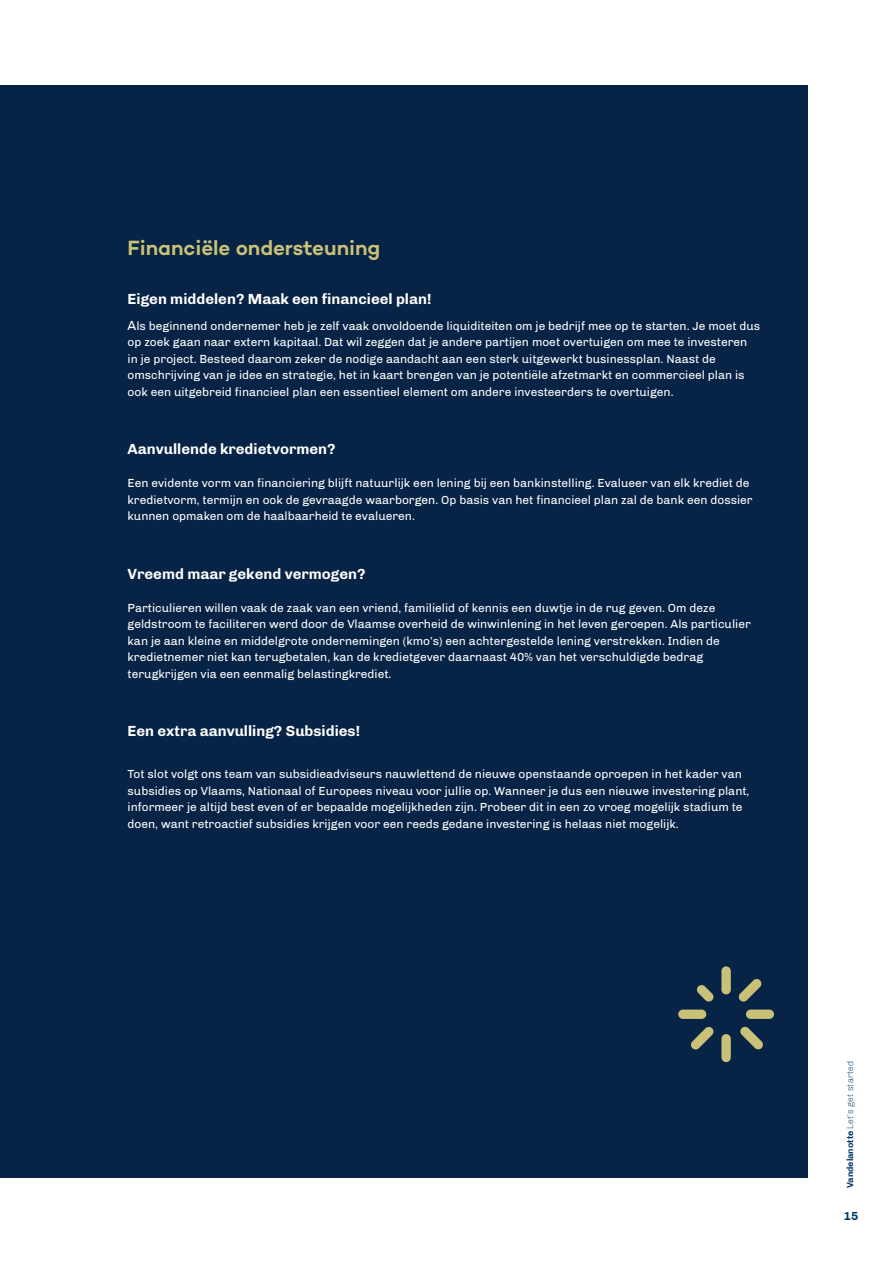
<style>
.page{position:relative;width:893px;height:1263px;background:#fff}
.page>*{position:absolute;margin:0;border:0;box-sizing:border-box;transform-origin:0 0}
.t1{font:600 21px "Campton";letter-spacing:-.005em;color:#c8c177}
.t2{font:700 15px "Chivo";color:#fff}
.t3{font:12px/16.5px "Chivo";color:#fff}
.t4{font:700 12px "Chivo";color:#01386d}
.t5{font:300 9px "Chivo";color:#01386d}
.s1{font-size:13.5px}
.s2{font-weight:700}
</style>
<div class="page">
<div style="left:0;top:86px;width:808px;height:1092px;background:#072345"></div>
<div style="left:0;top:85px;width:13px;height:1092px;background:#072345"></div>
<div style="left:721px;top:966px;width:10px;height:28px;background:#c8c177;border-radius:5px"></div>
<div style="left:721px;top:1034px;width:10px;height:28px;background:#c8c177;border-radius:5px"></div>
<div style="left:746px;top:1009px;width:28px;height:10px;background:#c8c177;border-radius:5px"></div>
<div style="left:678px;top:1009px;width:28px;height:10px;background:#c8c177;border-radius:5px"></div>
<svg style="left:697px;top:985px;width:17px;height:16px"></svg>
<svg style="left:740px;top:1026px;width:23px;height:23px"></svg>
<svg style="left:738px;top:979px;width:24px;height:22px"></svg>
<svg style="left:691px;top:1027px;width:23px;height:22px"></svg>
<p class="t1" style="left:128px;top:235px;width:254px">Financiële ondersteuning</p>
<p class="t2" style="left:128px;top:290px;width:305px">Eigen middelen? Maak een financieel plan!</p>
<p class="t3" style="left:128px;top:317px;width:634px"><span class="s1">A</span>ls beginnend ondernemer heb je zelf vaak onvoldoende liquiditeiten om je bedrijf mee op te starten. Je moet dus op zoek gaan naar extern kapitaal. Dat wil zeggen dat je andere partijen moet overtuigen om mee te investeren in je project. Besteed daarom zeker de nodige aandacht aan een sterk uitgewerkt businessplan. Naast de omschrijving van je idee en strategie, het in kaart brengen van je potentiële afzetmarkt en commercieel plan is ook een uitgebreid financieel plan een essentieel element om andere investeerders te overtuigen.</p>
<p class="t2" style="left:128px;top:440px;width:210px">Aanvullende kredietvormen?</p>
<p class="t3" style="left:128px;top:475px;width:627px">Een evidente vorm van financiering blijft natuurlijk een lening bij een bankinstelling. Evalueer van elk krediet de kredietvorm, termijn en ook de gevraagde waarborgen. Op basis van het financieel plan zal de bank een dossier kunnen opmaken om de haalbaarheid te evalueren.</p>
<p class="t2" style="left:128px;top:565px;width:240px">Vreemd maar gekend vermogen?</p>
<p class="t3" style="left:128px;top:599px;width:625px">Particulieren willen vaak de zaak van een vriend, familielid of kennis een duwtje in de rug geven. Om deze geldstroom te faciliteren werd door de Vlaamse overheid de winwinlening in het leven geroepen. Als particulier kan je aan kleine en middelgrote ondernemingen (kmo’s) een achtergestelde lening verstrekken. Indien de kredietnemer niet kan terugbetalen, kan de kredietgever daarnaast 40% van het verschuldigde bedrag terugkrijgen via een eenmalig belastingkrediet.</p>
<p class="t2" style="left:128px;top:722px;width:234px">Een extra aanvulling? Subsidies!</p>
<p class="t3" style="left:128px;top:766px;width:623px">Tot slot volgt ons team van subsidieadviseurs nauwlettend de nieuwe openstaande oproepen in het kader van subsidies op Vlaams, Nationaal of Europees niveau voor jullie op. Wanneer je dus een nieuwe investering plant, informeer je altijd best even of er bepaalde mogelijkheden zijn. Probeer dit in een zo vroeg mogelijk stadium te doen, want retroactief subsidies krijgen voor een reeds gedane investering is helaas niet mogelijk.</p>
<p class="t5" style="left:845px;top:1188px;width:129px;rotate:-90deg"><span class="s2">Vandelanotte</span> Let’s get started</p>
<p class="t4" style="left:844px;top:1209px;width:16px">15</p>
</div>
